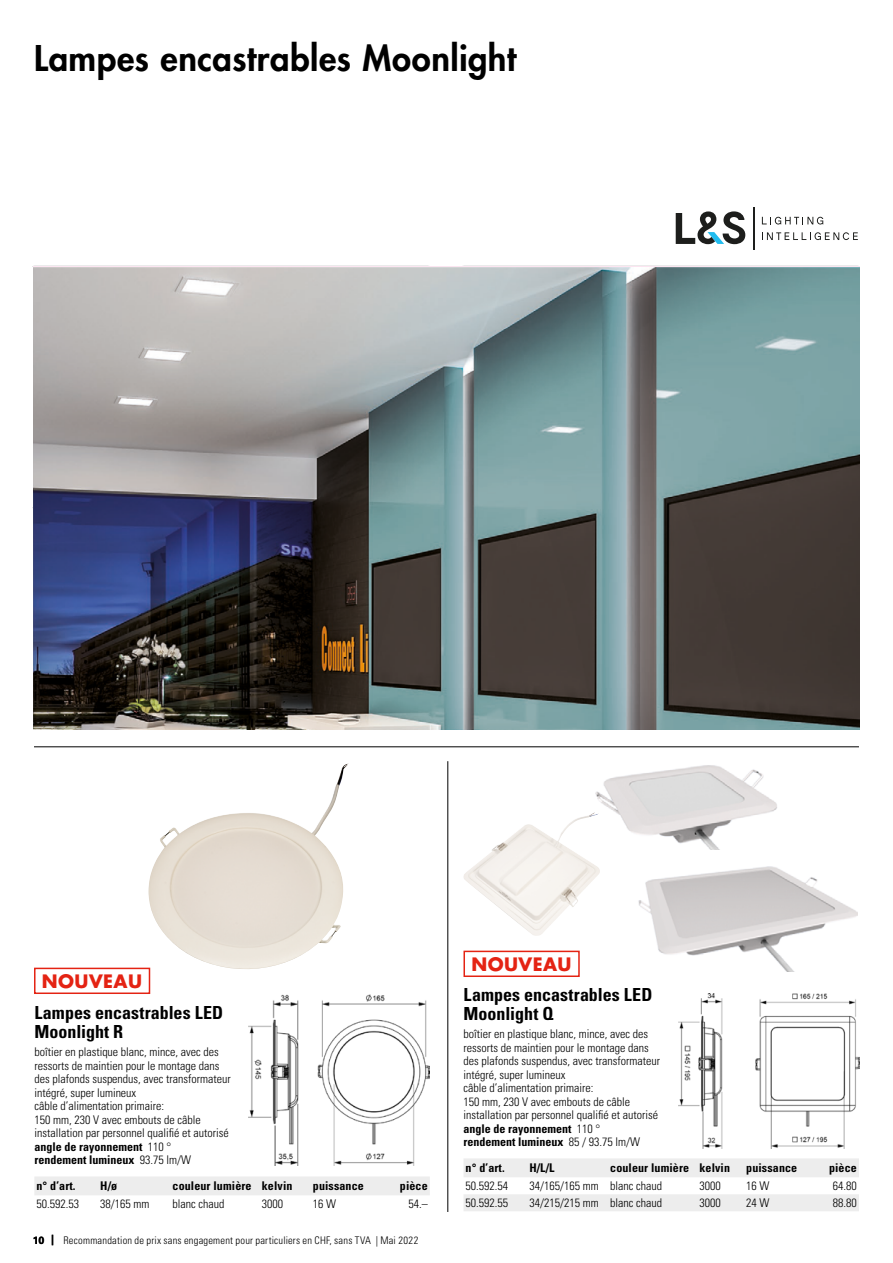
<style>
.page{position:relative;width:893px;height:1263px;background:#fff}
.page>*{position:absolute;margin:0;border:0;box-sizing:border-box;transform-origin:0 0}
.Titel{font:800 34.5px "Futura Std";letter-spacing:.015em;color:#000}
._01_Produkte_Titel{font:700 condensed 18px/19.5px "Univers LT Std";color:#000}
.t1{font:700 18px "Futura Std";letter-spacing:.025em;color:#e42313}
._01_Produkte_Infotex{font:300 condensed 12px/13.5px "Univers LT Std";color:#000}
._02_Tabellentitel{font:700 condensed 12px "Univers LT Std";letter-spacing:.01em;color:#000}
._02_Content{font:300 condensed 12px "Univers LT Std";color:#000}
._01_Produkte_Infotex-2{font:700 condensed 12px/13.5px "Univers LT Std";color:#000}
._02_Preis_-_Bold{font:300 condensed 12px "Univers LT Std";color:#000}
._02_Tabellentitel_re{font:700 condensed 12px "Univers LT Std";letter-spacing:.01em;color:#000}
.t2{font:300 condensed 10.5px "Univers LT Std";letter-spacing:.02em;color:#000}
.s1{font-weight:700}
.s2{font-weight:700;font-stretch:normal}
.s3{font-family:"Futura Std";font-weight:800;font-stretch:normal}
.s4{font-weight:300}
</style>
<div class="page">
<hr style="left:34px;top:746px;width:825px;height:1px;background:#000">
<hr style="left:448px;top:761px;width:1px;height:451px;background:#000">
<div style="left:34px;top:1177px;width:396px;height:18px;background:#ededed"></div>
<div style="left:464px;top:1158px;width:395px;height:19px;background:#ededed"></div>
<div style="left:464px;top:1194px;width:395px;height:17px;background:#ededed"></div>
<img style="left:33px;top:267px;width:827px;height:462px">
<img style="left:149px;top:763px;width:199px;height:206px">
<img style="left:317px;top:994px;width:112px;height:171px">
<img style="left:249px;top:994px;width:50px;height:171px">
<img style="left:755px;top:993px;width:104px;height:156px">
<img style="left:678px;top:993px;width:45px;height:156px">
<img style="left:595px;top:765px;width:182px;height:85px">
<img style="left:638px;top:866px;width:219px;height:105px">
<img style="left:547px;top:813px;width:46px;height:28px">
<hr style="left:753px;top:207px;width:1px;height:43px;background:#1d1e1c">
<svg style="left:762px;top:217px;width:61px;height:7px"></svg>
<svg style="left:762px;top:232px;width:96px;height:8px"></svg>
<svg style="left:676px;top:211px;width:69px;height:33px"></svg>
<div style="left:34px;top:968px;width:116px;height:26px;border:2px solid #e42313"></div>
<div style="left:463px;top:951px;width:117px;height:26px;border:2px solid #e42313"></div>
<p class="Titel" style="left:34px;top:36px;width:484px">Lampes encastrables Moonlight</p>
<p class="t1" style="left:42px;top:969px;width:102px">NOUVEAU</p>
<p class="_01_Produkte_Titel" style="left:34px;top:1002px;width:190px">Lampes encastrables LED<br>Moonlight R</p>
<p class="_01_Produkte_Infotex" style="left:34px;top:1045px;width:198px">boîtier en plastique blanc, mince, avec des ressorts de maintien pour le montage dans des plafonds suspendus, avec transformateur intégré, super lumineux<br>câble d’alimentation primaire:<br>150 mm, 230 V avec embouts de câble installation par personnel qualifié et autorisé <span class="s1">angle de rayonnement</span> 110 °<br><span class="s1">rendement lumineux</span> 93.75 lm/W</p>
<p class="_02_Tabellentitel" style="left:36px;top:1179px;width:41px">n° d’art.</p>
<p class="_02_Tabellentitel" style="left:100px;top:1179px;width:18px">H/ø</p>
<p class="_02_Tabellentitel" style="left:173px;top:1179px;width:81px">couleur lumière</p>
<p class="_02_Tabellentitel" style="left:262px;top:1179px;width:32px">kelvin</p>
<p class="_02_Tabellentitel" style="left:313px;top:1179px;width:52px">puissance</p>
<p class="_02_Tabellentitel_re" style="left:400px;top:1179px;width:29px">pièce</p>
<p class="_02_Content" style="left:36px;top:1197px;width:44px">50.592.53</p>
<p class="_01_Produkte_Infotex" style="left:100px;top:1197px;width:51px">38/165 mm</p>
<p class="_02_Content" style="left:173px;top:1197px;width:53px">blanc chaud</p>
<p class="_02_Content" style="left:262px;top:1197px;width:23px">3000</p>
<p class="_02_Content" style="left:313px;top:1197px;width:25px">16 W</p>
<p class="_02_Preis_-_Bold" style="left:408px;top:1197px;width:21px">54.–</p>
<p class="t2" style="left:33px;top:1234px;width:387px"><span class="s2">10</span> <span class="s3">|</span> Recommandation de prix sans engagement pour particuliers en CHF, sans TVA | Mai 2022</p>
<p class="t1" style="left:471px;top:952px;width:102px">NOUVEAU</p>
<p class="_01_Produkte_Titel" style="left:463px;top:984px;width:190px">Lampes encastrables LED<br>Moonlight Q</p>
<p class="_01_Produkte_Infotex" style="left:463px;top:1027px;width:198px">boîtier en plastique blanc, mince, avec des ressorts de maintien pour le montage dans des plafonds suspendus, avec transformateur intégré, super lumineux<br>câble d’alimentation primaire:<br>150 mm, 230 V avec embouts de câble installation par personnel qualifié et autorisé</p>
<p class="_01_Produkte_Infotex-2" style="left:463px;top:1121px;width:178px">angle de rayonnement <span class="s4">110 ° </span>rendement lumineux <span class="s4">85 / 93.75 lm/W</span></p>
<p class="_02_Tabellentitel" style="left:466px;top:1160px;width:41px">n° d’art.</p>
<p class="_02_Tabellentitel" style="left:529px;top:1160px;width:27px">H/L/L</p>
<p class="_02_Tabellentitel" style="left:610px;top:1160px;width:81px">couleur lumière</p>
<p class="_02_Tabellentitel" style="left:699px;top:1160px;width:32px">kelvin</p>
<p class="_02_Tabellentitel" style="left:746px;top:1160px;width:52px">puissance</p>
<p class="_02_Tabellentitel_re" style="left:829px;top:1160px;width:29px">pièce</p>
<p class="_02_Content" style="left:466px;top:1179px;width:44px">50.592.54</p>
<p class="_01_Produkte_Infotex" style="left:529px;top:1179px;width:71px">34/165/165 mm</p>
<p class="_02_Content" style="left:610px;top:1179px;width:53px">blanc chaud</p>
<p class="_02_Content" style="left:699px;top:1179px;width:23px">3000</p>
<p class="_02_Content" style="left:746px;top:1179px;width:25px">16 W</p>
<p class="_02_Preis_-_Bold" style="left:833px;top:1179px;width:25px">64.80</p>
<p class="_02_Content" style="left:466px;top:1196px;width:44px">50.592.55</p>
<p class="_01_Produkte_Infotex" style="left:529px;top:1196px;width:71px">34/215/215 mm</p>
<p class="_02_Content" style="left:610px;top:1196px;width:53px">blanc chaud</p>
<p class="_02_Content" style="left:699px;top:1196px;width:23px">3000</p>
<p class="_02_Content" style="left:746px;top:1196px;width:25px">24 W</p>
<p class="_02_Preis_-_Bold" style="left:833px;top:1196px;width:25px">88.80</p>
</div>
